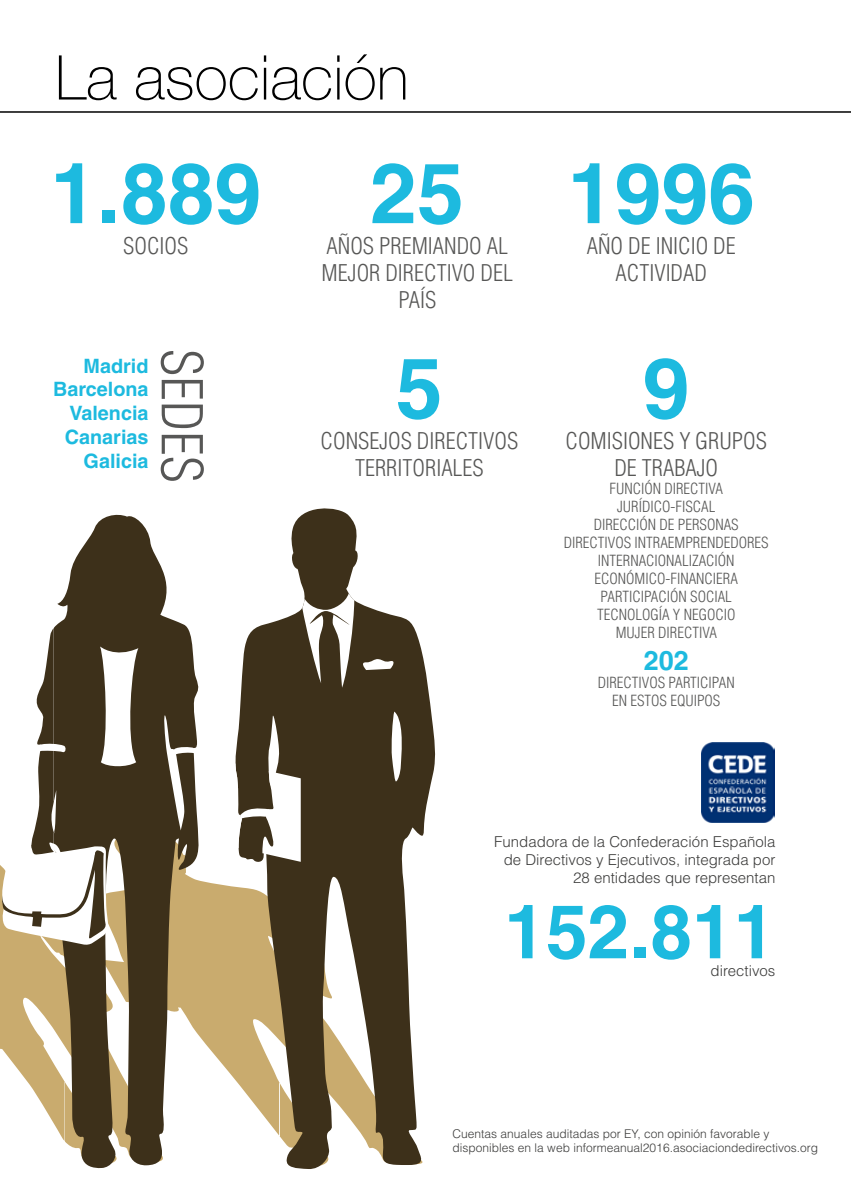
<style>
.page{position:relative;width:851px;height:1191px;background:#fff}
.page>*{position:absolute;margin:0;border:0;box-sizing:border-box;transform-origin:0 0}
.t1{font:700 84.3px "Helvetica LT";color:#1dbadf}
.t2{font:700 75px "Helvetica LT";color:#1dbadf}
.t3{font:100 61.8px "Helvetica Neue LT";color:#000}
.t4{font:300 condensed 54.9px "Helvetica LT";color:#575756}
.t5{font:700 27px "Helvetica LT";color:#1dbadf}
.t6{font:300 condensed 22.5px/27px "Helvetica LT";color:#575756;text-align:center}
.t7{font:700 19.8px/23.7px "Helvetica LT";color:#1dbadf;text-align:right}
.t8{font:300 condensed 15px/18px "Helvetica LT";color:#575756;text-align:center}
.t9{font:300 15px/18px "Helvetica LT";color:#3c3c3b;text-align:right}
.t10{font:300 12px/14.4px "Helvetica LT";color:#3c3c3b}
</style>
<div class="page">
<img style="left:701px;top:742px;width:73px;height:80px">
<hr style="left:0;top:111px;width:850px;height:2px;background:#000">
<svg style="left:200px;top:881px;width:34px;height:197px;background:#cfb47f"></svg>
<svg style="left:234px;top:508px;width:202px;height:661px;fill:#3d301a"></svg>
<svg style="left:360px;top:658px;width:36px;height:12px"></svg>
<svg style="left:302px;top:593px;width:52px;height:94px"></svg>
<svg style="left:234px;top:759px;width:67px;height:103px"></svg>
<svg style="left:0;top:865px;width:31px;height:222px;fill:#c9ab6e"></svg>
<svg style="left:31px;top:514px;width:169px;height:654px;fill:#3d301a"></svg>
<svg style="left:38px;top:743px;width:28px;height:10px"></svg>
<svg style="left:173px;top:746px;width:23px;height:9px"></svg>
<svg style="left:100px;top:646px;width:38px;height:121px"></svg>
<svg style="left:1px;top:834px;width:110px;height:112px"></svg>
<h3 class="t3" style="left:55px;top:42px;width:355px">La asociación</h3>
<h1 class="t1" style="left:50px;top:142px;width:212px">1.889</h1>
<h1 class="t1" style="left:370px;top:142px;width:95px">25</h1>
<h3 class="t6" style="left:123px;top:232px;width:67px">SOCIOS</h3>
<h3 class="t6" style="left:321px;top:232px;width:193px">AÑOS PREMIANDO AL<br>MEJOR DIRECTIVO DEL<br>PAÍS</h3>
<h1 class="t1" style="left:567px;top:142px;width:189px">1996</h1>
<h3 class="t6" style="left:586px;top:232px;width:150px">AÑO DE INICIO DE<br>ACTIVIDAD</h3>
<h3 class="t7" style="left:53px;top:353px;width:97px">Madrid<br>Barcelona<br>Valencia<br>Canarias<br>Galicia</h3>
<h3 class="t4" style="left:216px;top:349px;width:136px;rotate:90deg">SEDES</h3>
<h1 class="t1" style="left:395px;top:337px;width:48px">5</h1>
<h1 class="t1" style="left:642px;top:337px;width:48px">9</h1>
<h3 class="t6" style="left:320px;top:427px;width:199px">CONSEJOS DIRECTIVOS<br>TERRITORIALES</h3>
<h3 class="t6" style="left:565px;top:427px;width:203px">COMISIONES Y GRUPOS<br>DE TRABAJO</h3>
<p class="t8" style="left:563px;top:479px;width:206px">FUNCIÓN DIRECTIVA<br>JURÍDICO-FISCAL<br>DIRECCIÓN DE PERSONAS<br>DIRECTIVOS INTRAEMPRENDEDORES<br>INTERNACIONALIZACIÓN<br>ECONÓMICO-FINANCIERA<br>PARTICIPACIÓN SOCIAL<br>TECNOLOGÍA Y NEGOCIO<br>MUJER DIRECTIVA</p>
<h3 class="t5" style="left:643px;top:644px;width:47px">202</h3>
<p class="t8" style="left:597px;top:673px;width:138px">DIRECTIVOS PARTICIPAN<br>EN ESTOS EQUIPOS</p>
<p class="t9" style="left:494px;top:832px;width:282px">Fundadora de la Confederación Española de Directivos y Ejecutivos, integrada por<br>28 entidades que representan</p>
<h2 class="t2" style="left:504px;top:886px;width:273px">152.811</h2>
<p class="t9" style="left:710px;top:961px;width:66px">directivos</p>
<p class="t10" style="left:452px;top:1126px;width:367px">Cuentas anuales auditadas por EY, con opinión favorable y disponibles en la web informeanual2016.asociaciondedirectivos.org</p>
</div>
